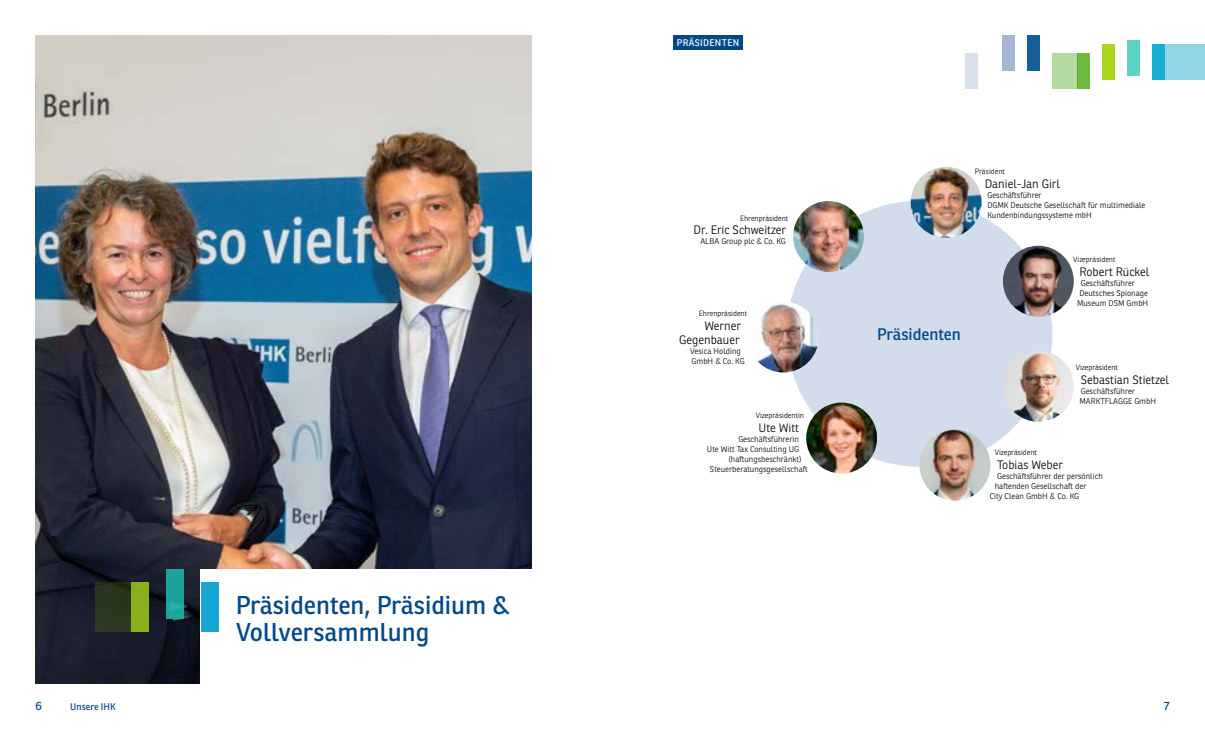
<style>
.page{position:relative;width:1205px;height:745px;background:#fff}
.page>*{position:absolute;margin:0;border:0;box-sizing:border-box;transform-origin:0 0}
.t1{font:25px/27.5px "Ronnia";color:#004988}
.t2{font:16.25px "Ronnia";color:#004988}
.t3{font:300 11.88px/13.8px "Ronnia";color:#000;text-align:right}
.t4{font:11.88px "Ronnia";color:#004988}
.t5{font:9.38px "Ronnia";letter-spacing:.03em;color:#fff}
.t6{font:9.38px "Ronnia";color:#004988}
.t7{font:300 8.12px/10px "Ronnia";color:#000}
.t8{font:300 7.5px "Ronnia";color:#000}
</style>
<div class="page">
<div style="left:1165px;top:44px;width:40px;height:36px;background:#90d4e5"></div>
<div style="left:1052px;top:53px;width:25px;height:36px;background:#b5daa0"></div>
<div style="left:965px;top:53px;width:12px;height:36px;background:#d4deec"></div>
<div style="left:1002px;top:35px;width:13px;height:36px;background:#a5b5d6"></div>
<div style="left:1027px;top:35px;width:13px;height:36px;background:#175f97"></div>
<div style="left:1077px;top:53px;width:13px;height:36px;background:#6dba3e"></div>
<div style="left:1102px;top:44px;width:13px;height:36px;background:#abd51f"></div>
<div style="left:1127px;top:40px;width:13px;height:35px;background:#5ed2c4"></div>
<div style="left:1152px;top:44px;width:13px;height:36px;background:#17aed0"></div>
<div style="left:673px;top:35px;width:70px;height:15px;background:#004988"></div>
<img style="left:35px;top:35px;width:496px;height:647px">
<div style="left:201px;top:569px;width:332px;height:117px;background:#fff"></div>
<div style="left:131px;top:581px;width:17px;height:50px;background:#87b01c"></div>
<div style="left:96px;top:581px;width:35px;height:50px;background:#29361e"></div>
<div style="left:166px;top:569px;width:17px;height:49px;background:#1da49a"></div>
<div style="left:201px;top:581px;width:17px;height:50px;background:#17a5d2"></div>
<div style="left:786px;top:200px;width:266px;height:266px;background:#d2dcea;border-radius:50%"></div>
<img style="left:911px;top:167px;width:70px;height:71px;border-radius:35px">
<img style="left:919px;top:429px;width:71px;height:71px;border-radius:35px">
<img style="left:793px;top:201px;width:71px;height:71px;border-radius:35px">
<img style="left:806px;top:402px;width:71px;height:71px">
<img style="left:748px;top:301px;width:71px;height:71px;border-radius:35px">
<img style="left:1003px;top:245px;width:71px;height:71px;border-radius:35px">
<img style="left:1003px;top:350px;width:71px;height:71px;border-radius:35px">
<h1 class="t1" style="left:236px;top:590px;width:276px">Präsidenten, Präsidium &amp;<br>Vollversammlung</h1>
<p class="t5" style="left:677px;top:37px;width:64px">PRÄSIDENTEN</p>
<p class="t8" style="left:740px;top:213px;width:50px">Ehrenpräsident</p>
<h3 class="t3" style="left:693px;top:223px;width:94px">Dr. Eric Schweitzer</h3>
<p class="t7" style="left:700px;top:236px;width:87px">ALBA Group plc &amp; Co. KG</p>
<p class="t8" style="left:699px;top:309px;width:50px">Ehrenpräsident</p>
<h3 class="t3" style="left:679px;top:319px;width:63px">Werner<br>Gegenbauer</h3>
<p class="t7" style="left:690px;top:346px;width:56px">Vesica Holding<br>GmbH &amp; Co. KG</p>
<p class="t8" style="left:756px;top:410px;width:50px">Vizepräsidentin</p>
<h3 class="t3" style="left:758px;top:420px;width:42px">Ute Witt</h3>
<p class="t7" style="left:738px;top:433px;width:62px">Geschäftsführerin</p>
<p class="t7" style="left:707px;top:443px;width:94px">Ute Witt Tax Consulting UG</p>
<p class="t7" style="left:728px;top:453px;width:75px">(haftungsbeschränkt)</p>
<p class="t7" style="left:710px;top:463px;width:99px">Steuerberatungsgesellschaft</p>
<h2 class="t2" style="left:877px;top:324px;width:85px">Präsidenten</h2>
<p class="t8" style="left:975px;top:167px;width:31px">Präsident</p>
<h3 class="t3" style="left:985px;top:177px;width:77px">Daniel-Jan Girl</h3>
<p class="t7" style="left:987px;top:190px;width:160px">Geschäftsführer<br>DGMK Deutsche Gesellschaft für multimediale<br>Kundenbindungssysteme mbH</p>
<p class="t8" style="left:1073px;top:255px;width:44px">Vizepräsident</p>
<h3 class="t3" style="left:1079px;top:264px;width:72px">Robert Rückel</h3>
<p class="t7" style="left:1081px;top:278px;width:56px">Geschäftsführer</p>
<p class="t7" style="left:1079px;top:288px;width:70px">Deutsches Spionage</p>
<p class="t7" style="left:1077px;top:298px;width:73px">Museum DSM GmbH</p>
<p class="t8" style="left:1076px;top:363px;width:44px">Vizepräsident</p>
<h3 class="t3" style="left:1081px;top:373px;width:90px">Sebastian Stietzel</h3>
<p class="t7" style="left:1079px;top:386px;width:78px">Geschäftsführer<br>MARKTFLAGGE GmbH</p>
<p class="t8" style="left:994px;top:448px;width:44px">Vizepräsident</p>
<h3 class="t3" style="left:997px;top:457px;width:67px">Tobias Weber</h3>
<p class="t7" style="left:997px;top:471px;width:107px">Geschäftsführer der persönlich</p>
<p class="t7" style="left:994px;top:481px;width:93px">haftenden Gesellschaft der</p>
<p class="t7" style="left:989px;top:491px;width:91px">City Clean GmbH &amp; Co. KG</p>
<h3 class="t4" style="left:35px;top:697px;width:8px">6</h3>
<p class="t6" style="left:70px;top:699px;width:47px">Unsere IHK</p>
<h3 class="t4" style="left:1163px;top:697px;width:7px">7</h3>
</div>
